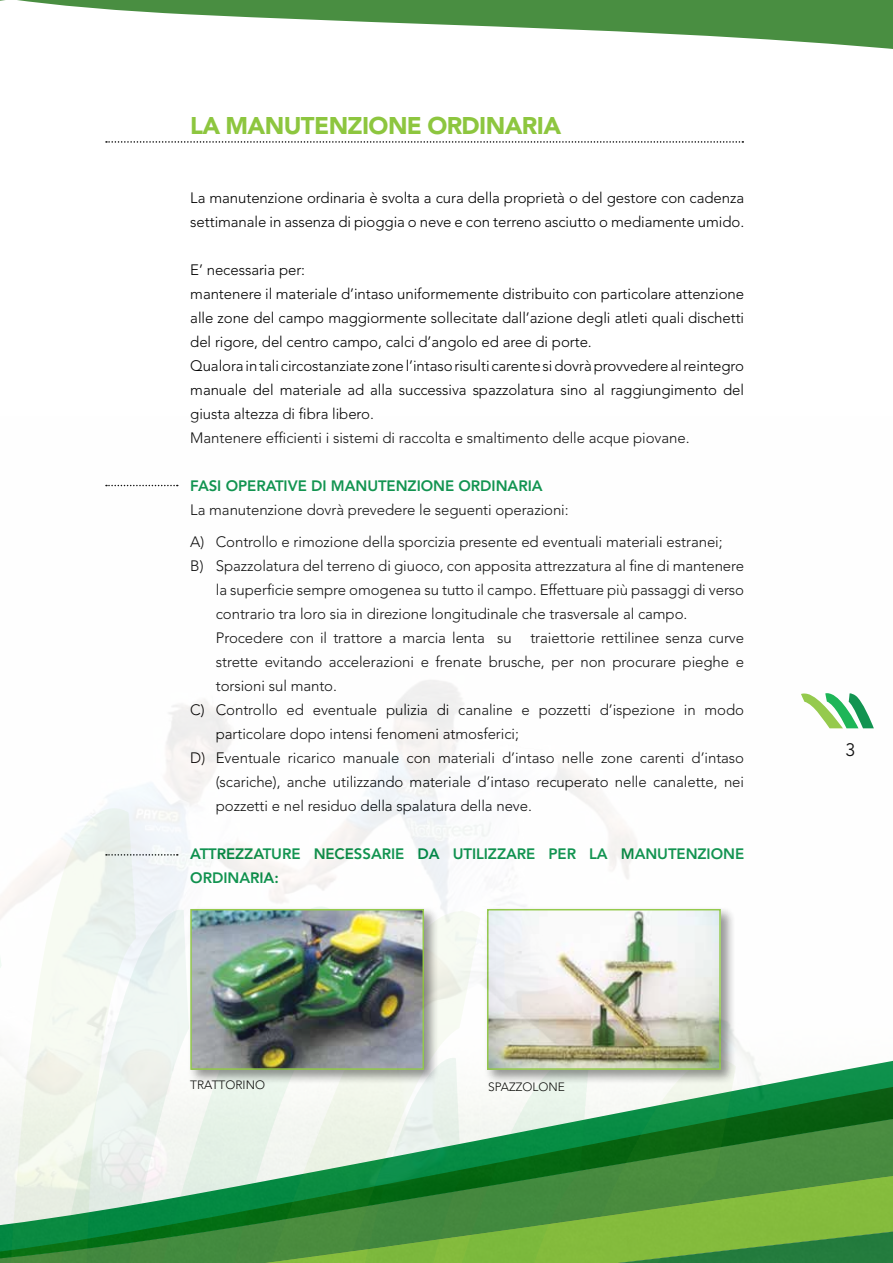
<style>
.page{position:relative;width:893px;height:1263px;background:#fff}
.page>*{position:absolute;margin:0;border:0;box-sizing:border-box;transform-origin:0 0}
.t1{font:900 24px "Avenir";letter-spacing:-.025em;color:#8dc63f}
.t2{font:18px "Avenir";color:#000}
.t3{font:300 15px/24px "Avenir";letter-spacing:-.005em;color:#000}
.t4{font:800 15px "Avenir";letter-spacing:-.005em;color:#008c44}
.t5{font:300 12px "Avenir";color:#000}
</style>
<div class="page">
<svg style="left:21px;top:0;width:872px;height:49px;fill:#498e41"></svg>
<svg style="left:106px;top:141px;width:637px;height:2px"></svg>
<img style="left:0;top:484px;width:893px;height:779px">
<h1 class="t1" style="left:190px;top:111px;width:372px">LA MANUTENZIONE ORDINARIA</h1>
<p class="t3" style="left:190px;top:185px;width:555px">La manutenzione ordinaria è svolta a cura della proprietà o del gestore con cadenza settimanale in assenza di pioggia o neve e con terreno asciutto o mediamente umido.</p>
<p class="t3" style="left:190px;top:257px;width:555px">E’ necessaria per:<br>mantenere il materiale d’intaso uniformemente distribuito con particolare attenzione alle zone del campo maggiormente sollecitate dall’azione degli atleti quali dischetti del rigore, del centro campo, calci d’angolo ed aree di porte.<br>Qualora in tali circostanziate zone l’intaso risulti carente si dovrà provvedere al reintegro manuale del materiale ad alla successiva spazzolatura sino al raggiungimento del giusta altezza di fibra libero.<br>Mantenere efficienti i sistemi di raccolta e smaltimento delle acque piovane.</p>
<p class="t4" style="left:190px;top:477px;width:17px">FASI</p>
<p class="t4" style="left:226px;top:477px;width:31px">OPERATI</p>
<p class="t4" style="left:288px;top:477px;width:68px">VE DI MANUTENZIONE</p>
<p class="t4" style="left:458px;top:477px;width:23px">ORDINARIA</p>
<p class="t3" style="left:190px;top:493px;width:534px;line-height:32.5px">La manutenzione dovrà prevedere le seguenti operazioni:<br>A) Controllo e rimozione della sporcizia presente ed eventuali materiali estranei;</p>
<p class="t3" style="left:190px;top:554px;width:555px">B) Spazzolatura del terreno di giuoco, con apposita attrezzatura al fine di mantenere</p>
<p class="t3" style="left:216px;top:578px;width:530px">la superficie sempre omogenea su tutto il campo. Effettuare più passaggi di verso</p>
<p class="t3" style="left:216px;top:602px;width:473px">contrario tra loro sia in direzione longitudinale che trasversale al campo.</p>
<p class="t3" style="left:216px;top:626px;width:530px">Procedere con il trattore a marcia lenta su traiettorie rettilinee senza curve</p>
<p class="t3" style="left:216px;top:650px;width:530px">strette evitando accelerazioni e frenate brusche, per non procurare pieghe e</p>
<p class="t3" style="left:216px;top:674px;width:123px">torsioni sul manto.</p>
<p class="t3" style="left:190px;top:698px;width:555px">C) Controllo ed eventuale pulizia di canaline e pozzetti d’ispezione in modo</p>
<p class="t3" style="left:216px;top:722px;width:305px">particolare dopo intensi fenomeni atmosferici;</p>
<p class="t3" style="left:190px;top:746px;width:555px">D) Eventuale ricarico manuale con materiali d’intaso nelle zone carenti d’intaso</p>
<p class="t3" style="left:216px;top:770px;width:530px">(scariche), anche utilizzando materiale d’intaso recuperato nelle canalette, nei</p>
<p class="t3" style="left:216px;top:794px;width:318px">pozzetti e nel residuo della spalatura della neve.</p>
<p class="t4" style="left:190px;top:845px;width:20px">ATTREZZATURE</p>
<p class="t4" style="left:314px;top:845px;width:41px">NECESSARIE</p>
<p class="t4" style="left:417px;top:845px;width:12px">DA</p>
<p class="t4" style="left:453px;top:845px;width:41px">UTI LIZZARE</p>
<p class="t4" style="left:548px;top:845px;width:19px">PER</p>
<p class="t4" style="left:589px;top:845px;width:57px">LA MANUTENZIONE</p>
<p class="t4" style="left:190px;top:869px;width:23px">ORDINARIA</p>
<p class="t4" style="left:274px;top:869px;width:6px">:</p>
<p class="t5" style="left:190px;top:1078px;width:76px">trattori no</p>
<p class="t5" style="left:488px;top:1079px;width:76px">spazzolone</p>
<p class="t2" style="left:845px;top:739px;width:12px">3</p>
</div>
